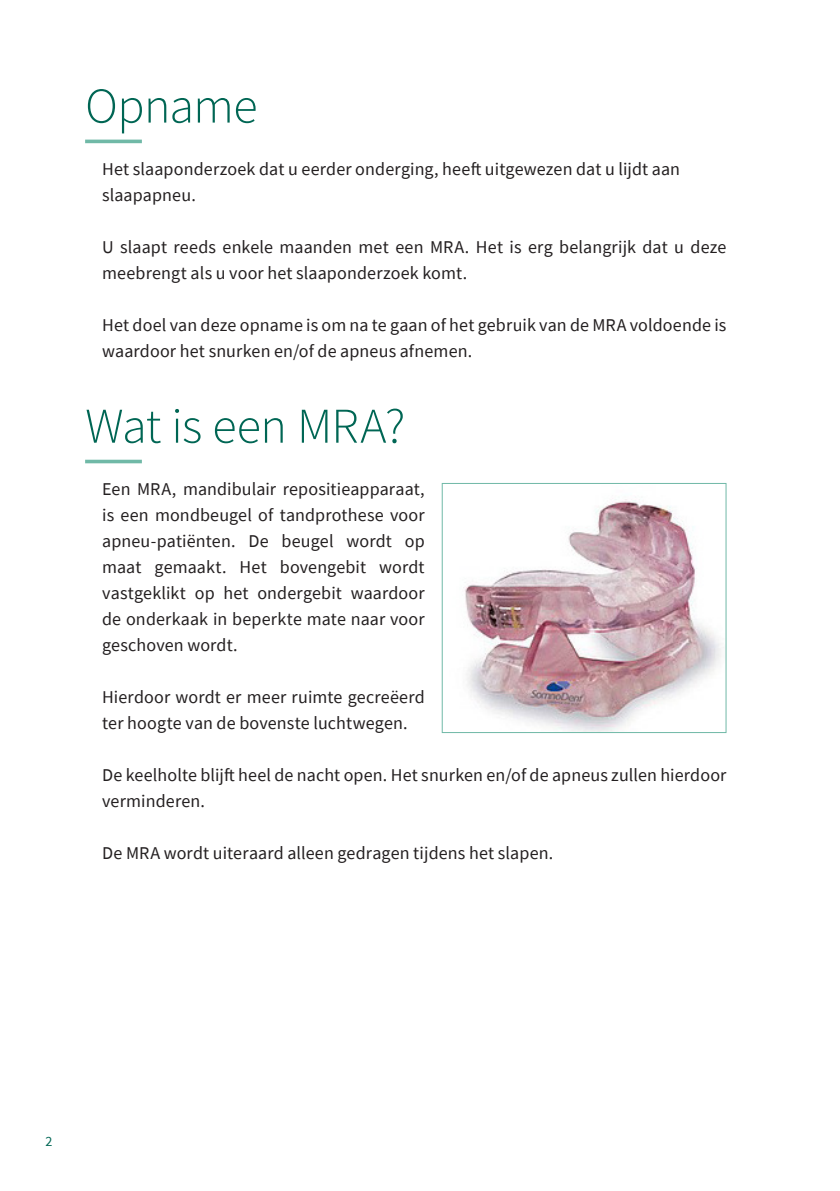
<style>
.page{position:relative;width:840px;height:1191px;background:#fff}
.page>*{position:absolute;margin:0;border:0;box-sizing:border-box;transform-origin:0 0}
.Titel_N1{font:300 50px "Source Sans Pro";letter-spacing:-.015em;color:#006654}
.Body{font:18px/26px "Source Sans Pro";letter-spacing:.01em;color:#231f20}
.t1{font:14px "Source Sans Pro";color:#006654}
</style>
<div class="page">
<hr style="left:85px;top:140px;width:57px;height:3px;background:#70b9a7">
<hr style="left:85px;top:460px;width:57px;height:3px;background:#70b9a7">
<img style="left:463px;top:498px;width:258px;height:233px">
<div style="left:441px;top:483px;width:285px;height:250px;border:1px solid #70b9a7"></div>
<p class="Titel_N1" style="left:85px;top:75px;width:174px">Opname</p>
<p class="Body" style="left:102px;top:155px;width:579px">Het slaaponderzoek dat u eerder onderging, heeft uitgewezen dat u lijdt aan</p>
<p class="Body" style="left:102px;top:181px;width:95px">slaapapneu.</p>
<p class="Body" style="left:102px;top:233px;width:625px">U slaapt reeds enkele maanden met een MRA. Het is erg belangrijk dat u deze meebrengt als u voor het slaaponderzoek komt.</p>
<p class="Body" style="left:102px;top:311px;width:625px">Het doel van deze opname is om na te gaan of het gebruik van de MRA voldoende is waardoor het snurken en/of de apneus afnemen.</p>
<p class="Titel_N1" style="left:85px;top:395px;width:321px">Wat is een MRA?</p>
<p class="Body" style="left:102px;top:475px;width:324px;text-align:justify">Een MRA, mandibulair repositieapparaat, is een mondbeugel of tandprothese voor apneu-patiënten. De beugel wordt op maat gemaakt. Het bovengebit wordt vastgeklikt op het ondergebit waardoor de onderkaak in beperkte mate naar voor geschoven wordt.</p>
<p class="Body" style="left:102px;top:683px;width:324px">Hierdoor wordt er meer ruimte gecreëerd ter hoogte van de bovenste luchtwegen.</p>
<p class="Body" style="left:102px;top:761px;width:625px">De keelholte blijft heel de nacht open. Het snurken en/of de apneus zullen hierdoor verminderen.</p>
<p class="Body" style="left:102px;top:839px;width:452px">De MRA wordt uiteraard alleen gedragen tijdens het slapen.</p>
<p class="t1" style="left:45px;top:1132px;width:8px">2</p>
</div>
